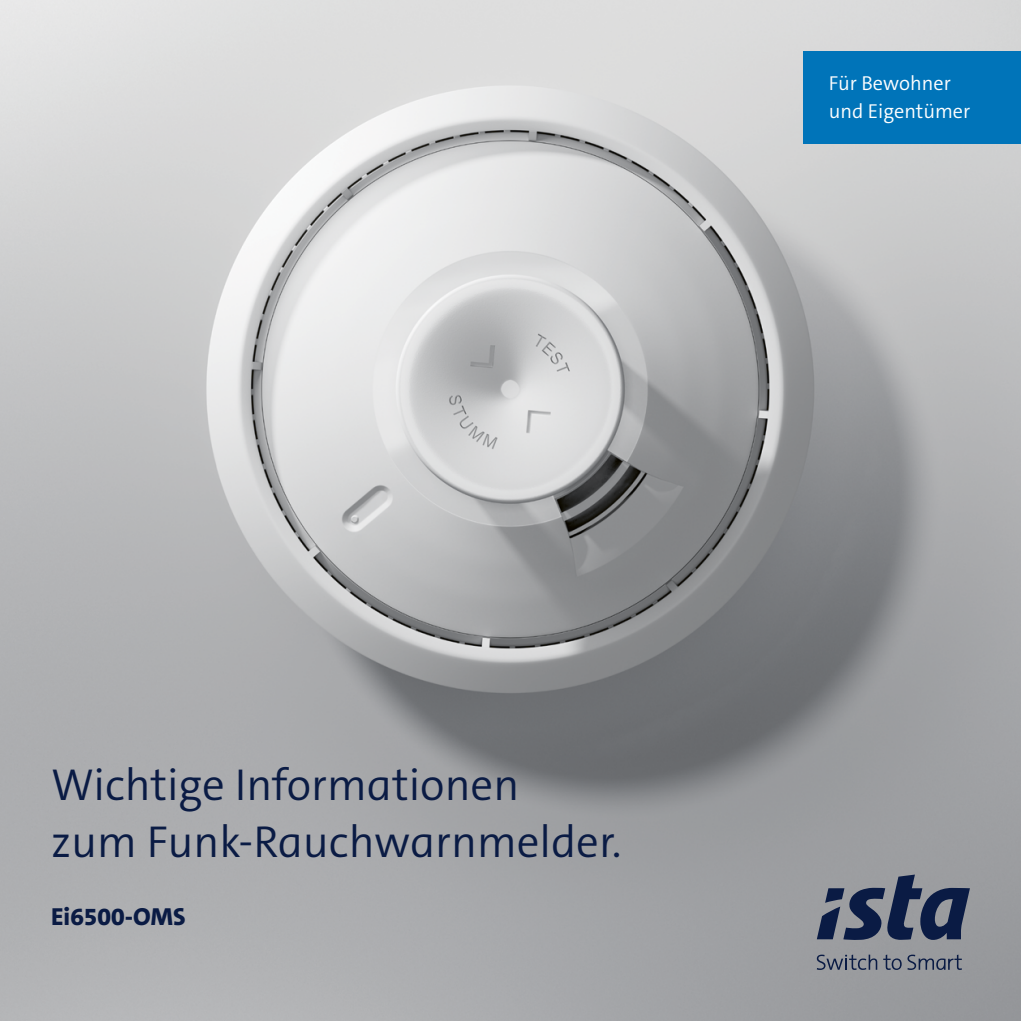
<style>
.page{position:relative;width:1021px;height:1021px;background:#fff}
.page>*{position:absolute;margin:0;border:0;box-sizing:border-box;transform-origin:0 0}
.t1{font:45px/56.7px "The Sansfor Ista Sm Lt";color:#0a1b44}
.t2{font:800 24.75px "The Sansfor Ista";color:#0a1b44}
.t3{font:20.25px/27.9px "The Sansfor Ista Sm Lt";color:#fff}
</style>
<div class="page">
<img style="left:0;top:0;width:1020px;height:1020px">
<svg style="left:816px;top:954px;width:61px;height:15px"></svg>
<svg style="left:883px;top:954px;width:18px;height:15px"></svg>
<svg style="left:907px;top:954px;width:54px;height:15px"></svg>
<svg style="left:816px;top:874px;width:153px;height:66px;background:#565f74"></svg>
<div style="left:803px;top:51px;width:217px;height:93px;background:#0074b9"></div>
<p class="t3" style="left:828px;top:70px;width:143px">Für Bewohner und Eigentümer</p>
<p class="t1" style="left:51px;top:756px;width:572px">Wichtige Informationen<br>zum Funk-Rauchwarnmelder.</p>
<p class="t2" style="left:51px;top:900px;width:136px">Ei6500-OMS</p>
</div>
